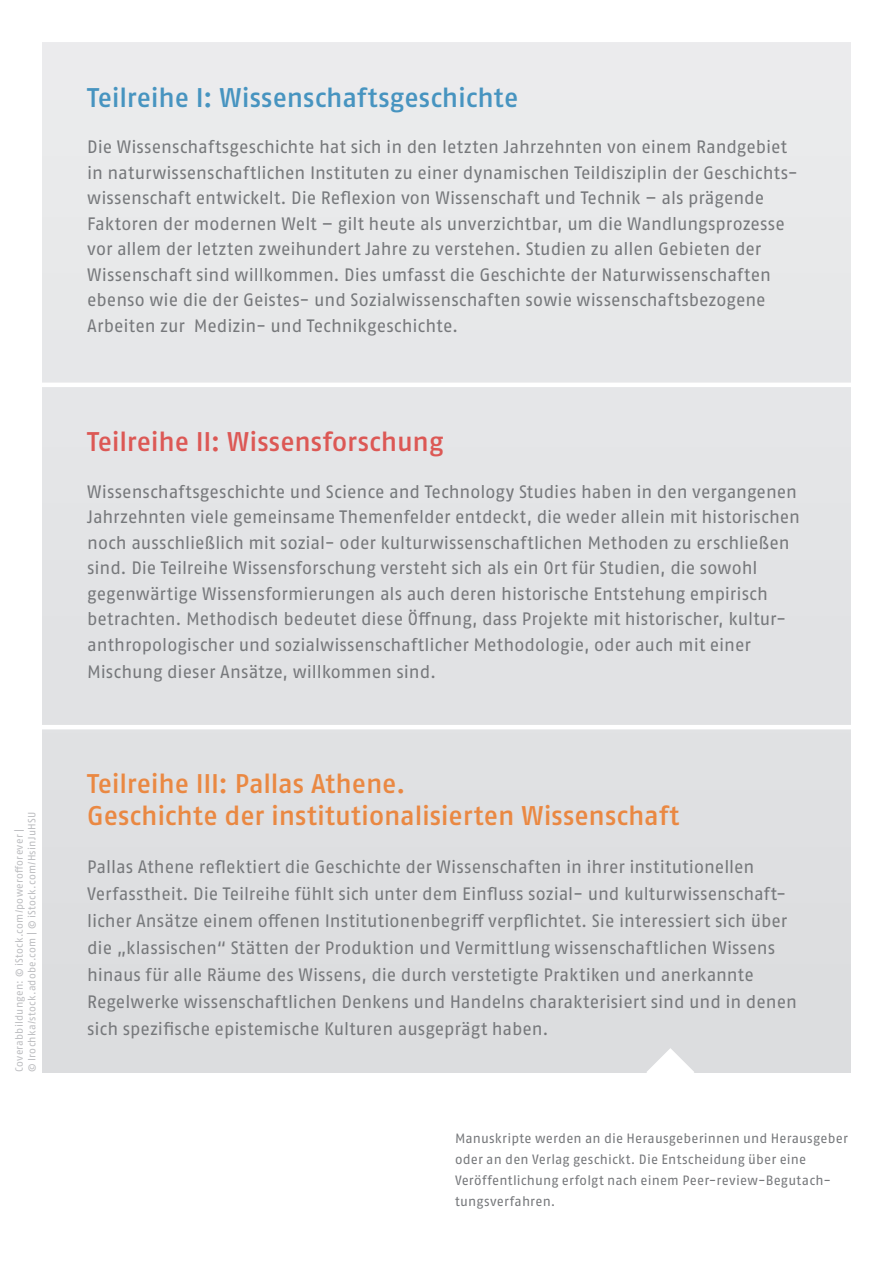
<style>
.page{position:relative;width:893px;height:1263px;background:#fff}
.page>*{position:absolute;margin:0;border:0;box-sizing:border-box;transform-origin:0 0}
.fl_Infotext_big{font:500 27px/31.5px "Fago Pro";letter-spacing:-.005em;color:#ea8842}
.fl_Infotext_big-2{font:500 27px "Fago Pro";color:#4794c0}
.fl_Infotext_big-3{font:500 27px "Fago Pro";letter-spacing:-.005em;color:#dc5855}
.fl_Infotext_big-4{font:18px/25.5px "Fago Pro";letter-spacing:-.005em;color:#76787b}
.fl_Infotext{font:13.5px/21px "Fago Pro";letter-spacing:.01em;color:#76787b}
.fl_Infotext_big-5{font:10.5px "Fago Pro";letter-spacing:.025em;color:#bcbdc0}
</style>
<div class="page">
<div style="left:43px;top:43px;width:807px;height:1029px;background:#e3e4e6"></div>
<svg style="left:646px;top:1048px;width:48px;height:25px"></svg>
<hr style="left:23px;top:383px;width:847px;height:4px;background:#fff">
<hr style="left:23px;top:725px;width:847px;height:4px;background:#fff">
<p class="fl_Infotext_big-5" style="left:25px;top:1072px;width:262px;rotate:-90deg">© Irochka/stock.adobe.com | © iStock.com/HsinJuHSU</p>
<p class="fl_Infotext_big-5" style="left:13px;top:1072px;width:245px;rotate:-90deg">Coverabbildungen: © iStock.com/powerofforever |</p>
<p class="fl_Infotext_big-2" style="left:87px;top:81px;width:433px">Teilreihe I: Wissenschaftsgeschichte</p>
<p class="fl_Infotext_big-4" style="left:87px;top:134px;width:712px">Die Wissenschaftsgeschichte hat sich in den letzten Jahrzehnten von einem Randgebiet in naturwissenschaftlichen Instituten zu einer dynamischen Teildisziplin der Geschichts&shy;wissenschaft entwickelt. Die Reflexion von Wissenschaft und Technik – als prägende Faktoren der modernen Welt – gilt heute als unverzichtbar, um die Wandlungsprozesse vor allem der letzten zweihundert Jahre zu verstehen. Studien zu allen Gebieten der Wissenschaft sind willkommen. Dies umfasst die Geschichte der Naturwissenschaften ebenso wie die der Geistes- und Sozialwissenschaften sowie wissenschaftsbezogene Arbeiten zur Medizin- und Technikgeschichte.</p>
<p class="fl_Infotext_big-3" style="left:87px;top:425px;width:358px">Teilreihe II: Wissensforschung</p>
<p class="fl_Infotext_big-4" style="left:87px;top:479px;width:714px">Wissenschaftsgeschichte und Science and Technology Studies haben in den vergangenen Jahrzehnten viele gemeinsame Themenfelder entdeckt, die weder allein mit historischen noch ausschließlich mit sozial- oder kulturwissenschaftlichen Methoden zu erschließen sind. Die Teilreihe Wissensforschung versteht sich als ein Ort für Studien, die sowohl gegenwärtige Wissensformierungen als auch deren historische Entstehung empirisch betrachten. Methodisch bedeutet diese Öffnung, dass Projekte mit historischer, kultur&shy;anthropologischer und sozialwissenschaftlicher Methodologie, oder auch mit einer Mischung dieser Ansätze, willkommen sind.</p>
<p class="fl_Infotext_big" style="left:87px;top:768px;width:594px">Teilreihe III: Pallas Athene.<br>Geschichte der institutionalisierten Wissenschaft</p>
<p class="fl_Infotext_big-4" style="left:87px;top:853px;width:711px;line-height:27px">Pallas Athene reflektiert die Geschichte der Wissenschaften in ihrer institutionellen Verfasstheit. Die Teilreihe fühlt sich unter dem Einfluss sozial- und kulturwissenschaft&shy;licher Ansätze einem offenen Institutionenbegriff verpflichtet. Sie interessiert sich über die „klassischen“ Stätten der Produktion und Vermittlung wissenschaftlichen Wissens hinaus für alle Räume des Wissens, die durch verstetigte Praktiken und anerkannte Regelwerke wissenschaftlichen Denkens und Handelns charakterisiert sind und in denen sich spezifische epistemische Kulturen ausgeprägt haben.</p>
<p class="fl_Infotext" style="left:455px;top:1127px;width:394px">Manuskripte werden an die Herausgeberinnen und Herausgeber oder an den Verlag geschickt. Die Entscheidung über eine Veröffentlichung erfolgt nach einem Peer-review-Begutach&shy;tungsverfahren.</p>
</div>
